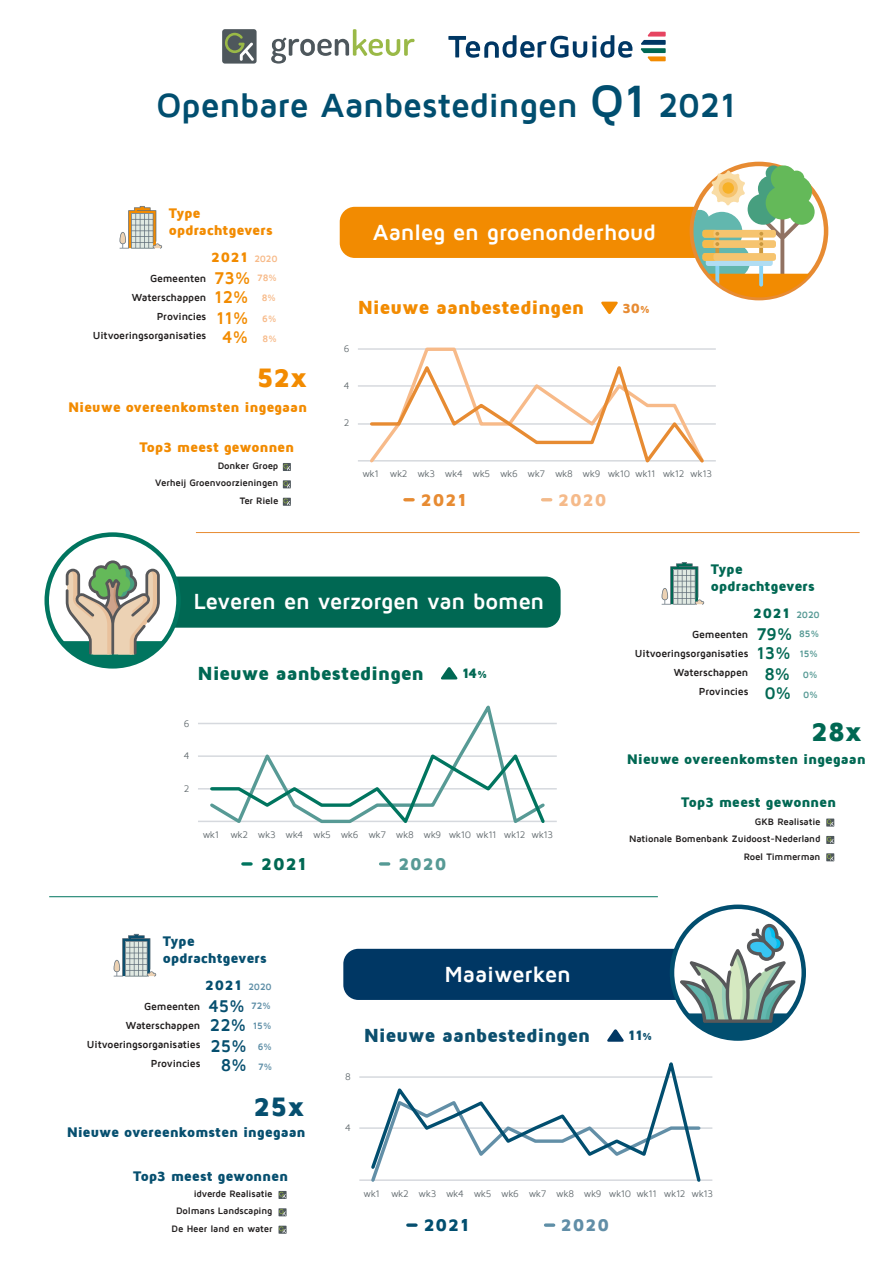
<style>
.page{position:relative;width:893px;height:1263px;background:#fff}
.page>*{position:absolute;margin:0;border:0;box-sizing:border-box;transform-origin:0 0}
.t1{font:700 34.5px "Maven Pro";letter-spacing:-.015em;color:#014e6f}
.t2{font:900 27.45px "Maven Pro";color:#006853}
.t3{font:900 27.45px "Maven Pro";color:#f28b01}
.t4{font:900 27.45px "Maven Pro";color:#064f6f}
.t5{font:700 22.5px "Maven Pro";letter-spacing:-.015em;color:#fff}
.t6{font:900 19.5px "Maven Pro";letter-spacing:-.015em;color:#006853}
.t7{font:900 19.5px "Maven Pro";letter-spacing:-.015em;color:#0c4f6e}
.t8{font:900 19.5px "Maven Pro";letter-spacing:-.015em;color:#f28b01}
.t9{font:900 17.85px "Maven Pro";color:#006853}
.t10{font:900 17.85px "Maven Pro";color:#579a95}
.t11{font:900 17.85px "Maven Pro";color:#014e6f}
.t12{font:900 17.85px "Maven Pro";color:#618ea7}
.t13{font:900 17.85px "Maven Pro";color:#e78b32}
.t14{font:900 17.85px "Maven Pro";color:#f5ba8a}
.t15{font:700 17.55px/19.6px "Maven Pro";color:#f28b01;text-align:center}
.t16{font:700 17.55px/19.6px "Maven Pro";color:#064f6f;text-align:right}
.t17{font:700 17.55px/19.6px "Maven Pro";color:#006853;text-align:center}
.t18{font:900 14.25px/17.1px "Maven Pro";letter-spacing:-.015em;color:#006853}
.t19{font:900 14.25px/17.1px "Maven Pro";letter-spacing:-.015em;color:#f28b01}
.t20{font:900 14.25px/17.1px "Maven Pro";letter-spacing:-.015em;color:#064f6f}
.t21{font:900 14.1px "Maven Pro";color:#006853}
.t22{font:900 14.1px "Maven Pro";color:#0c4f6e}
.t23{font:900 14.1px "Maven Pro";color:#e78b32}
.t24{font:700 10.5px/19px "Maven Pro";letter-spacing:-.015em;color:#221f1f;text-align:right}
.t25{font:9.75px "Maven Pro";letter-spacing:-.05em;color:#676f73}
.t26{font:700 9.6px/17.4px "Maven Pro";letter-spacing:-.015em;color:#221f1f;text-align:right}
.t27{font:700 9.6px/20px "Maven Pro";color:#579a95}
.t28{font:700 9.6px/20px "Maven Pro";color:#5f8fa7}
.t29{font:700 9.6px/20px "Maven Pro";color:#f7ba89;text-align:center}
.s1{font-size:46.5px}
.s2{font-weight:700;font-size:9.6px;color:#f7ba89}
.s3{font-size:10.5px}
.s4{font-weight:700;font-size:9.6px;color:#579a95}
.s5{font-weight:700;font-size:9.6px;color:#5f8fa7}
</style>
<div class="page">
<div style="left:340px;top:207px;width:409px;height:51px;background:#f28b01;border-radius:15px"></div>
<svg style="left:692px;top:163px;width:135px;height:136px"></svg>
<div style="left:690px;top:162px;width:138px;height:138px;border:5px solid #e78b32;border-radius:50%"></div>
<svg style="left:693px;top:165px;width:122px;height:132px"></svg>
<svg style="left:641px;top:32px;width:25px;height:29px"></svg>
<svg style="left:448px;top:35px;width:184px;height:23px"></svg>
<div style="left:136px;top:576px;width:425px;height:52px;background:#006853;border-radius:15px"></div>
<div style="left:47px;top:535px;width:131px;height:131px;background:#fff;border-radius:50%"></div>
<div style="left:44px;top:532px;width:137px;height:137px;border:5px solid #00755f;border-radius:50%"></div>
<svg style="left:62px;top:560px;width:103px;height:105px"></svg>
<div style="left:343px;top:949px;width:377px;height:51px;background:#003764;border-radius:15px"></div>
<svg style="left:672px;top:907px;width:131px;height:131px"></svg>
<div style="left:670px;top:904px;width:136px;height:137px;border:5px solid #014e6f;border-radius:50%"></div>
<svg style="left:680px;top:924px;width:115px;height:114px"></svg>
<hr style="left:358px;top:423px;width:358px;height:2px;background:#d6d9de">
<hr style="left:358px;top:385px;width:358px;height:2px;background:#d6d9de">
<hr style="left:358px;top:348px;width:358px;height:2px;background:#d6d9de">
<hr style="left:358px;top:460px;width:358px;height:2px;background:#d6d9de">
<svg style="left:367px;top:347px;width:340px;height:116px"></svg>
<hr style="left:359px;top:1127px;width:353px;height:2px;background:#d6d9de">
<hr style="left:359px;top:1076px;width:353px;height:2px;background:#d6d9de">
<hr style="left:359px;top:1179px;width:353px;height:2px;background:#d6d9de">
<svg style="left:369px;top:1062px;width:334px;height:120px"></svg>
<hr style="left:198px;top:788px;width:359px;height:1px;background:#d6d9de">
<hr style="left:198px;top:755px;width:359px;height:2px;background:#d6d9de">
<hr style="left:198px;top:723px;width:359px;height:1px;background:#d6d9de">
<hr style="left:198px;top:821px;width:359px;height:1px;background:#d6d9de">
<svg style="left:207px;top:705px;width:341px;height:119px"></svg>
<svg style="left:441px;top:667px;width:16px;height:12px"></svg>
<svg style="left:607px;top:1029px;width:17px;height:13px"></svg>
<svg style="left:601px;top:302px;width:17px;height:12px"></svg>
<div style="left:673px;top:570px;width:22px;height:35px;background:#96a2a5"></div>
<svg style="left:662px;top:562px;width:42px;height:42px"></svg>
<div style="left:131px;top:214px;width:22px;height:35px;background:#9ca8aa"></div>
<svg style="left:120px;top:206px;width:42px;height:42px"></svg>
<div style="left:126px;top:941px;width:21px;height:36px;background:#a4b0b1"></div>
<svg style="left:114px;top:934px;width:42px;height:42px"></svg>
<hr style="left:196px;top:532px;width:664px;height:1px;background:#e78b32">
<hr style="left:49px;top:896px;width:609px;height:1px;background:#00755f">
<svg style="left:826px;top:818px;width:8px;height:8px"></svg>
<svg style="left:827px;top:819px;width:7px;height:7px"></svg>
<svg style="left:826px;top:836px;width:8px;height:8px"></svg>
<svg style="left:827px;top:837px;width:7px;height:6px"></svg>
<svg style="left:826px;top:853px;width:8px;height:8px"></svg>
<svg style="left:827px;top:854px;width:7px;height:7px"></svg>
<svg style="left:283px;top:463px;width:8px;height:8px"></svg>
<svg style="left:283px;top:464px;width:7px;height:6px"></svg>
<svg style="left:283px;top:480px;width:8px;height:8px"></svg>
<svg style="left:283px;top:481px;width:7px;height:7px"></svg>
<svg style="left:283px;top:498px;width:8px;height:8px"></svg>
<svg style="left:283px;top:499px;width:7px;height:6px"></svg>
<svg style="left:279px;top:1191px;width:8px;height:8px"></svg>
<svg style="left:279px;top:1192px;width:7px;height:6px"></svg>
<svg style="left:279px;top:1208px;width:8px;height:8px"></svg>
<svg style="left:279px;top:1209px;width:7px;height:7px"></svg>
<svg style="left:279px;top:1226px;width:8px;height:8px"></svg>
<svg style="left:279px;top:1226px;width:7px;height:7px"></svg>
<svg style="left:405px;top:498px;width:8px;height:3px"></svg>
<svg style="left:543px;top:498px;width:8px;height:3px"></svg>
<svg style="left:243px;top:862px;width:8px;height:4px"></svg>
<svg style="left:381px;top:862px;width:8px;height:4px"></svg>
<svg style="left:408px;top:1223px;width:8px;height:4px"></svg>
<svg style="left:545px;top:1223px;width:9px;height:4px"></svg>
<div style="left:222px;top:29px;width:35px;height:35px;background:#4e575c;border-radius:3px"></div>
<svg style="left:225px;top:33px;width:29px;height:28px"></svg>
<svg style="left:271px;top:29px;width:144px;height:35px"></svg>
<h1 class="t1" style="left:156px;top:94px;width:582px">Openbare Aanbestedingen <span class="s1">Q1</span> 2021</h1>
<h3 class="t19" style="left:169px;top:206px;width:105px">Type opdrachtgevers</h3>
<h3 class="t19" style="left:211px;top:250px;width:68px">2021 <span class="s2">2020</span></h3>
<h3 class="t15" style="left:214px;top:270px;width:37px">73%<br>12%<br>11%<br>4%</h3>
<p class="t29" style="left:257px;top:269px;width:21px">78%<br>8%</p>
<p class="t24" style="left:93px;top:270px;width:115px">Gemeenten<br>Waterschappen<br>Provincies<br>Uitvoeringsorganisaties</p>
<p class="t29" style="left:262px;top:310px;width:16px;text-align:left">6%<br>8%</p>
<h2 class="t3" style="left:257px;top:368px;width:52px">52x</h2>
<h3 class="t19" style="left:68px;top:400px;width:241px">Nieuwe overeenkomsten ingegaan</h3>
<h3 class="t19" style="left:139px;top:440px;width:157px">Top3 meest gewonnen</h3>
<p class="t26" style="left:155px;top:458px;width:125px">Donker Groep<br>Verheij Groenvoorzieningen<br>Ter Riele</p>
<h3 class="t5" style="left:373px;top:224px;width:285px">Aanleg en groenonderhoud</h3>
<h3 class="t8" style="left:358px;top:301px;width:228px">Nieuwe aanbestedingen</h3>
<h3 class="t23" style="left:622px;top:303px;width:29px">30<span class="s3">%</span></h3>
<p class="t25" style="left:344px;top:343px;width:7px">6</p>
<p class="t25" style="left:344px;top:380px;width:7px">4</p>
<p class="t25" style="left:344px;top:417px;width:7px">2</p>
<p class="t25" style="left:362px;top:468px;width:351px">wk1 wk2 wk3 wk4 wk5 wk6 wk7 wk8 wk9 wk10 wk11 wk12 wk13</p>
<h3 class="t13" style="left:421px;top:494px;width:47px">2021</h3>
<h3 class="t14" style="left:558px;top:494px;width:50px">2020</h3>
<h3 class="t5" style="left:194px;top:594px;width:353px">Leveren en verzorgen van bomen</h3>
<h3 class="t6" style="left:198px;top:666px;width:228px">Nieuwe aanbestedingen</h3>
<p class="t25" style="left:184px;top:718px;width:7px">6</p>
<p class="t25" style="left:184px;top:750px;width:7px">4</p>
<p class="t25" style="left:184px;top:783px;width:7px">2</p>
<h3 class="t21" style="left:462px;top:668px;width:27px">14<span class="s3">%</span></h3>
<p class="t25" style="left:203px;top:829px;width:352px">wk1 wk2 wk3 wk4 wk5 wk6 wk7 wk8 wk9 wk10 wk11 wk12 wk13</p>
<h3 class="t9" style="left:261px;top:858px;width:47px">2021</h3>
<h3 class="t10" style="left:398px;top:858px;width:50px">2020</h3>
<h3 class="t18" style="left:711px;top:562px;width:105px">Type opdrachtgevers</h3>
<h3 class="t18" style="left:753px;top:606px;width:68px">2021 <span class="s4">2020</span></h3>
<h3 class="t17" style="left:756px;top:626px;width:37px">79%<br>13%<br>8%<br>0%</h3>
<p class="t27" style="left:799px;top:625px;width:21px">85%<br>15%</p>
<p class="t24" style="left:635px;top:626px;width:115px">Gemeenten<br>Uitvoeringsorganisaties<br>Waterschappen<br>Provincies</p>
<p class="t27" style="left:803px;top:666px;width:16px">0%<br>0%</p>
<h2 class="t2" style="left:811px;top:722px;width:52px">28x</h2>
<h3 class="t18" style="left:627px;top:752px;width:241px">Nieuwe overeenkomsten ingegaan</h3>
<h3 class="t18" style="left:681px;top:795px;width:157px">Top3 meest gewonnen</h3>
<p class="t26" style="left:629px;top:814px;width:193px">GKB Realisatie<br>Nationale Bomenbank Zuidoost-Nederland<br>Roel Timmerman</p>
<h3 class="t20" style="left:163px;top:934px;width:105px">Type opdrachtgevers</h3>
<h3 class="t20" style="left:205px;top:978px;width:68px">2021 <span class="s5">2020</span></h3>
<h3 class="t16" style="left:208px;top:998px;width:40px">45%<br>22%<br>25%<br>8%</h3>
<p class="t28" style="left:251px;top:997px;width:22px">72%<br>15%</p>
<p class="t24" style="left:87px;top:998px;width:115px">Gemeenten<br>Waterschappen<br>Uitvoeringsorganisaties<br>Provincies</p>
<p class="t28" style="left:258px;top:1038px;width:16px">6%<br>7%</p>
<h2 class="t4" style="left:254px;top:1097px;width:52px">25x</h2>
<h3 class="t20" style="left:67px;top:1125px;width:241px">Nieuwe overeenkomsten ingegaan</h3>
<h3 class="t20" style="left:133px;top:1169px;width:157px">Top3 meest gewonnen</h3>
<p class="t26" style="left:172px;top:1186px;width:102px">idverde Realisatie<br>Dolmans Landscaping<br>De Heer land en water</p>
<h3 class="t5" style="left:444px;top:967px;width:128px">Maaiwerken</h3>
<p class="t25" style="left:345px;top:1071px;width:7px">8</p>
<h3 class="t7" style="left:364px;top:1029px;width:228px">Nieuwe aanbestedingen</h3>
<h3 class="t22" style="left:628px;top:1030px;width:25px">11<span class="s3">%</span></h3>
<p class="t25" style="left:345px;top:1122px;width:7px">4</p>
<p class="t25" style="left:363px;top:1187px;width:351px">wk1 wk2 wk3 wk4 wk5 wk6 wk7 wk8 wk9 wk10 wk11 wk12 wk13</p>
<h3 class="t11" style="left:424px;top:1219px;width:47px">2021</h3>
<h3 class="t12" style="left:561px;top:1219px;width:50px">2020</h3>
</div>
